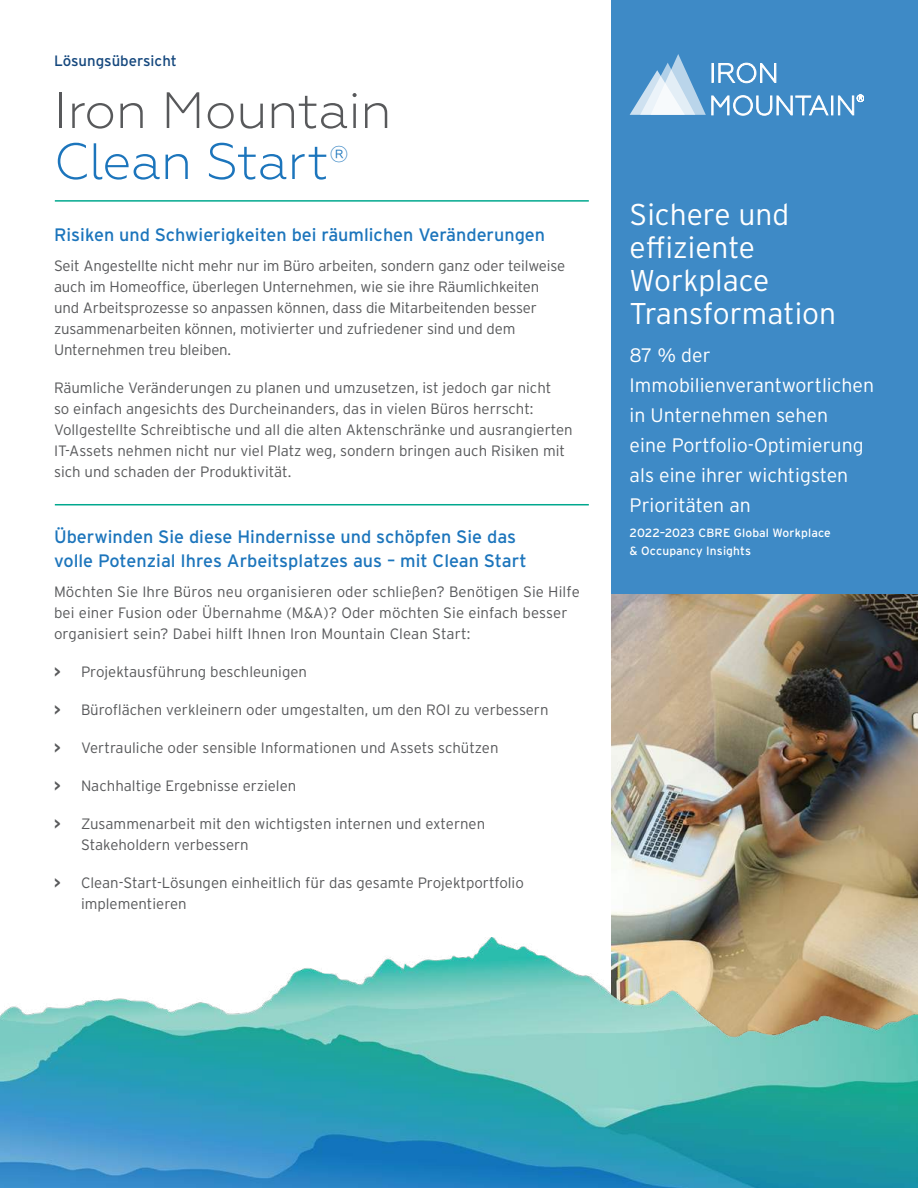
<style>
.page{position:relative;width:918px;height:1188px;background:#fff}
.page>*{position:absolute;margin:0;border:0;box-sizing:border-box;transform-origin:0 0}
.t1{font:300 51px "Geometria";letter-spacing:-.005em;color:#58595b}
.t2{font:300 51px "Geometria";letter-spacing:-.005em;color:#1c75bc}
.t3{font:300 30px/33px "Interstate";color:#fff}
.t4{font:300 22.8px "Geometria";color:#1c75bc}
.t5{font:300 19.5px/30px "Interstate";color:#fff}
.t6{font:18px/24px "Interstate";color:#1c75bc}
.t7{font:300 15px/21px "Interstate";color:#58595b}
.t8{font:15px "Interstate";color:#14477d}
.t9{font:12px/18px "Interstate";letter-spacing:.01em;color:#fff}
.s1{font-weight:700}
</style>
<div class="page">
<div style="left:611px;top:0;width:307px;height:599px;background:#3e8ac6"></div>
<img style="left:611px;top:594px;width:307px;height:343px">
<img style="left:0;top:937px;width:918px;height:251px">
<svg style="left:630px;top:54px;width:234px;height:61px"></svg>
<hr style="left:55px;top:200px;width:534px;height:2px;background:#00a88e">
<hr style="left:55px;top:504px;width:534px;height:1px;background:#00a88e">
<p class="t8" style="left:54px;top:50px;width:124px">Lösungsübersicht</p>
<h1 class="t1" style="left:54px;top:81px;width:339px">Iron Mountain</h1>
<h1 class="t2" style="left:54px;top:132px;width:276px">Clean Start</h1>
<h3 class="t4" style="left:329px;top:140px;width:21px">®</h3>
<p class="t6" style="left:54px;top:222px;width:493px">Risiken und Schwierigkeiten bei räumlichen Veränderungen</p>
<p class="t7" style="left:54px;top:254px;width:513px">Seit Angestellte nicht mehr nur im Büro arbeiten, sondern ganz oder teilweise auch im Homeoffice, überlegen Unternehmen, wie sie ihre Räumlichkeiten und Arbeitsprozesse so anpassen können, dass die Mitarbeitenden besser zusammenarbeiten können, motivierter und zufriedener sind und dem Unternehmen treu bleiben.</p>
<p class="t7" style="left:54px;top:376px;width:520px">Räumliche Veränderungen zu planen und umzusetzen, ist jedoch gar nicht<br>so einfach angesichts des Durcheinanders, das in vielen Büros herrscht:<br>Vollgestellte Schreibtische und all die alten Aktenschränke und ausrangierten IT-Assets nehmen nicht nur viel Platz weg, sondern bringen auch Risiken mit sich und schaden der Produktivität.</p>
<p class="t6" style="left:54px;top:524px;width:474px">Überwinden Sie diese Hindernisse und schöpfen Sie das volle Potenzial Ihres Arbeitsplatzes aus – mit Clean Start</p>
<p class="t7" style="left:54px;top:580px;width:527px">Möchten Sie Ihre Büros neu organisieren oder schließen? Benötigen Sie Hilfe bei einer Fusion oder Übernahme (M&amp;A)? Oder möchten Sie einfach besser organisiert sein? Dabei hilft Ihnen Iron Mountain Clean Start:</p>
<p class="t7" style="left:54px;top:660px;width:255px"><span class="s1">&gt;</span> Projektausführung beschleunigen</p>
<p class="t7" style="left:54px;top:698px;width:496px"><span class="s1">&gt;</span> Büroflächen verkleinern oder umgestalten, um den ROI zu verbessern</p>
<p class="t7" style="left:54px;top:736px;width:446px"><span class="s1">&gt;</span> Vertrauliche oder sensible Informationen und Assets schützen</p>
<p class="t7" style="left:54px;top:774px;width:244px"><span class="s1">&gt;</span> Nachhaltige Ergebnisse erzielen</p>
<p class="t7" style="left:81px;top:812px;width:406px;text-indent:-27px"><span class="s1">&gt;</span> Zusammenarbeit mit den wichtigsten internen und externen<br>Stakeholdern verbessern</p>
<p class="t7" style="left:81px;top:871px;width:444px;text-indent:-27px"><span class="s1">&gt;</span> Clean-Start-Lösungen einheitlich für das gesamte Projektportfolio implementieren</p>
<h2 class="t3" style="left:630px;top:196px;width:208px">Sichere und effiziente<br>Workplace<br>Transformation</h2>
<h3 class="t5" style="left:630px;top:339px;width:246px">87 % der<br>Immobilienverantwortlichen in Unternehmen sehen<br>eine Portfolio-Optimierung als eine ihrer wichtigsten<br>Prioritäten an</h3>
<p class="t9" style="left:630px;top:523px;width:203px">2022–2023 CBRE Global Workplace &amp; Occupancy Insights</p>
</div>
